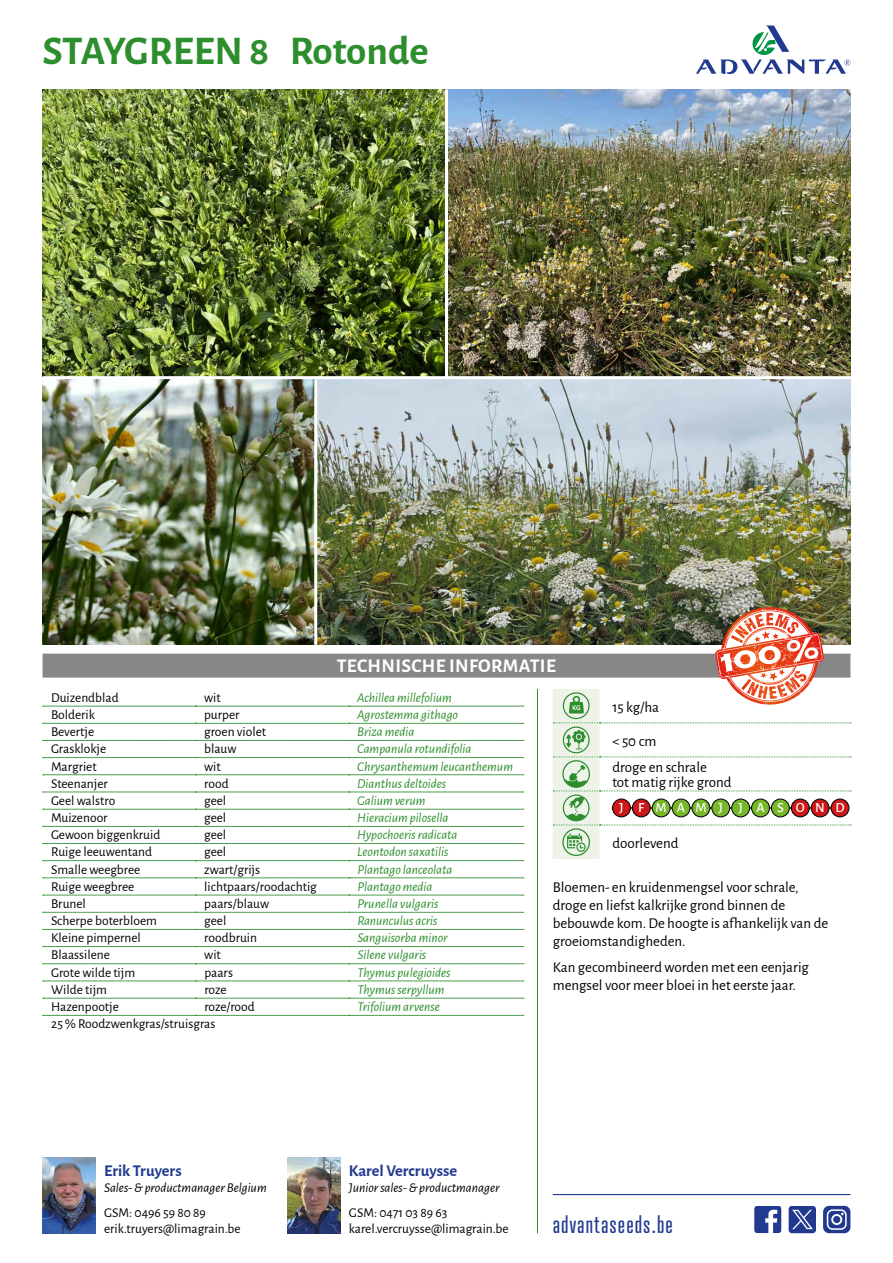
<style>
.page{position:relative;width:893px;height:1263px;background:#fff}
.page>*{position:absolute;margin:0;border:0;box-sizing:border-box;transform-origin:0 0}
.t1{font:700 40.95px "Alegreya Sans";color:#2d8e2d}
.t2{font:22.35px "Atrament";letter-spacing:.05em;color:#213a8f}
.t3{font:700 19.5px "Alegreya Sans";letter-spacing:.015em;color:#fff}
.t4{font:700 16.5px "Alegreya Sans";color:#213a8f}
.t5{font:15px/18px "Alegreya Sans";color:#000}
.t6{font:500 13.95px "Alegreya Sans";letter-spacing:.755em;color:#fff}
.t7{font:13.5px/16.2px "Alegreya Sans";color:#000}
.t8{font:italic 13.5px "Alegreya Sans";color:#2d8e2d}
.t9{font:italic 13.5px "Alegreya Sans";color:#000}
</style>
<div class="page">
<img style="left:43px;top:89px;width:807px;height:287px">
<div style="left:43px;top:654px;width:807px;height:24px;background:#878787"></div>
<hr style="left:537px;top:689px;width:1px;height:544px;background:#2d8e2d">
<img style="left:317px;top:379px;width:533px;height:266px">
<svg style="left:43px;top:706px;width:481px;height:1px"></svg>
<svg style="left:43px;top:740px;width:481px;height:1px"></svg>
<svg style="left:43px;top:774px;width:481px;height:1px"></svg>
<svg style="left:43px;top:792px;width:481px;height:1px"></svg>
<svg style="left:43px;top:826px;width:481px;height:1px"></svg>
<svg style="left:43px;top:878px;width:481px;height:1px"></svg>
<svg style="left:43px;top:912px;width:481px;height:1px"></svg>
<svg style="left:43px;top:946px;width:481px;height:1px"></svg>
<svg style="left:43px;top:981px;width:481px;height:1px"></svg>
<svg style="left:43px;top:1015px;width:481px;height:1px"></svg>
<svg style="left:43px;top:723px;width:481px;height:1px"></svg>
<svg style="left:43px;top:757px;width:481px;height:1px"></svg>
<svg style="left:43px;top:809px;width:481px;height:1px"></svg>
<svg style="left:43px;top:843px;width:481px;height:1px"></svg>
<svg style="left:43px;top:860px;width:481px;height:1px"></svg>
<svg style="left:43px;top:895px;width:481px;height:1px"></svg>
<svg style="left:43px;top:929px;width:481px;height:1px"></svg>
<svg style="left:43px;top:963px;width:481px;height:1px"></svg>
<svg style="left:43px;top:998px;width:481px;height:1px"></svg>
<img style="left:43px;top:379px;width:271px;height:266px">
<hr style="left:445px;top:89px;width:3px;height:289px;background:#fff">
<img style="left:553px;top:605px;width:298px;height:254px">
<svg style="left:696px;top:26px;width:154px;height:48px"></svg>
<hr style="left:553px;top:1194px;width:297px;height:1px;background:#213a8f">
<img style="left:43px;top:1157px;width:53px;height:76px">
<img style="left:287px;top:1157px;width:53px;height:76px">
<svg style="left:754px;top:1206px;width:27px;height:27px"></svg>
<svg style="left:789px;top:1206px;width:27px;height:27px"></svg>
<div style="left:823px;top:1206px;width:27px;height:27px;background:#213a8f;border-radius:6px"></div>
<svg style="left:827px;top:1209px;width:20px;height:21px"></svg>
<h1 class="t1" style="left:43px;top:21px;width:388px">STAYGREEN 8 Rotonde</h1>
<h3 class="t3" style="left:337px;top:651px;width:221px">TECHNISCHE INFORMATIE</h3>
<p class="t7" style="left:51px;top:689px;width:69px">Duizendblad</p>
<p class="t7" style="left:204px;top:689px;width:18px">wit</p>
<p class="t8" style="left:357px;top:688px;width:96px">Achillea millefolium</p>
<p class="t7" style="left:51px;top:706px;width:45px">Bolderik</p>
<p class="t7" style="left:204px;top:706px;width:37px">purper</p>
<p class="t8" style="left:357px;top:706px;width:102px">Agrostemma githago</p>
<p class="t7" style="left:51px;top:723px;width:45px">Bevertje</p>
<p class="t7" style="left:204px;top:723px;width:64px">groen violet</p>
<p class="t8" style="left:357px;top:723px;width:59px">Briza media</p>
<p class="t7" style="left:51px;top:740px;width:57px">Grasklokje</p>
<p class="t7" style="left:204px;top:740px;width:34px">blauw</p>
<p class="t8" style="left:357px;top:740px;width:116px">Campanula rotundifolia</p>
<p class="t7" style="left:51px;top:757px;width:47px">Margriet</p>
<p class="t7" style="left:204px;top:757px;width:18px">wit</p>
<p class="t8" style="left:357px;top:757px;width:157px">Chrysanthemum leucanthemum</p>
<p class="t7" style="left:51px;top:775px;width:58px">Steenanjer</p>
<p class="t7" style="left:204px;top:775px;width:26px">rood</p>
<p class="t8" style="left:357px;top:774px;width:90px">Dianthus deltoides</p>
<p class="t7" style="left:51px;top:792px;width:66px">Geel walstro</p>
<p class="t7" style="left:204px;top:792px;width:24px">geel</p>
<p class="t8" style="left:357px;top:791px;width:70px">Galium verum</p>
<p class="t7" style="left:51px;top:809px;width:58px">Muizenoor</p>
<p class="t7" style="left:204px;top:809px;width:24px">geel</p>
<p class="t8" style="left:357px;top:809px;width:93px">Hieracium pilosella</p>
<p class="t7" style="left:51px;top:826px;width:111px">Gewoon biggenkruid</p>
<p class="t7" style="left:204px;top:826px;width:24px">geel</p>
<p class="t8" style="left:357px;top:826px;width:102px">Hypochoeris radicata</p>
<p class="t7" style="left:51px;top:843px;width:103px">Ruige leeuwentand</p>
<p class="t7" style="left:204px;top:843px;width:24px">geel</p>
<p class="t8" style="left:357px;top:843px;width:92px">Leontodon saxatilis</p>
<p class="t7" style="left:51px;top:860px;width:91px">Smalle weegbree</p>
<p class="t7" style="left:204px;top:860px;width:57px">zwart/grijs</p>
<p class="t8" style="left:357px;top:860px;width:96px">Plantago lanceolata</p>
<p class="t7" style="left:51px;top:878px;width:85px">Ruige weegbree</p>
<p class="t7" style="left:204px;top:878px;width:114px">lichtpaars/roodachtig</p>
<p class="t8" style="left:357px;top:877px;width:77px">Plantago media</p>
<p class="t7" style="left:51px;top:895px;width:36px">Brunel</p>
<p class="t7" style="left:204px;top:895px;width:67px">paars/blauw</p>
<p class="t8" style="left:357px;top:894px;width:82px">Prunella vulgaris</p>
<p class="t7" style="left:51px;top:912px;width:107px">Scherpe boterbloem</p>
<p class="t7" style="left:204px;top:912px;width:24px">geel</p>
<p class="t8" style="left:357px;top:912px;width:82px">Ranunculus acris</p>
<p class="t7" style="left:51px;top:929px;width:91px">Kleine pimpernel</p>
<p class="t7" style="left:204px;top:929px;width:54px">roodbruin</p>
<p class="t8" style="left:357px;top:929px;width:92px">Sanguisorba minor</p>
<p class="t7" style="left:51px;top:946px;width:60px">Blaassilene</p>
<p class="t7" style="left:204px;top:946px;width:18px">wit</p>
<p class="t8" style="left:357px;top:946px;width:70px">Silene vulgaris</p>
<p class="t7" style="left:51px;top:963px;width:85px">Grote wilde tijm</p>
<p class="t7" style="left:204px;top:963px;width:30px">paars</p>
<p class="t8" style="left:357px;top:963px;width:95px">Thymus pulegioides</p>
<p class="t7" style="left:51px;top:981px;width:57px">Wilde tijm</p>
<p class="t7" style="left:204px;top:981px;width:24px">roze</p>
<p class="t8" style="left:357px;top:980px;width:89px">Thymus serpyllum</p>
<p class="t7" style="left:51px;top:998px;width:69px">Hazenpootje</p>
<p class="t7" style="left:204px;top:998px;width:52px">roze/rood</p>
<p class="t8" style="left:357px;top:997px;width:84px">Trifolium arvense</p>
<p class="t7" style="left:51px;top:1015px;width:166px">25% Roodzwenkgras/struisgras</p>
<p class="t5" style="left:612px;top:697px;width:48px">15 kg/ha</p>
<p class="t5" style="left:612px;top:727px;width:96px;line-height:25.7px">&lt; 50 cm<br>droge en schrale</p>
<p class="t5" style="left:612px;top:772px;width:121px">tot matig rijke grond</p>
<p class="t6" style="left:619px;top:798px;width:227px">J FMAMJ J A SOND</p>
<p class="t5" style="left:612px;top:834px;width:68px">doorlevend</p>
<p class="t5" style="left:553px;top:878px;width:277px">Bloemen- en kruidenmengsel voor schrale, droge en liefst kalkrijke grond binnen de bebouwde kom. De hoogte is afhankelijk van de groeiomstandigheden.</p>
<p class="t5" style="left:553px;top:957px;width:258px">Kan gecombineerd worden met een eenjarig mengsel voor meer bloei in het eerste jaar.</p>
<p class="t4" style="left:104px;top:1159px;width:79px">Erik Truyers</p>
<p class="t9" style="left:104px;top:1179px;width:164px">Sales- &amp; productmanager Belgium</p>
<p class="t7" style="left:104px;top:1204px;width:138px">GSM: 0496 59 80 89 erik.truyers@limagrain.be</p>
<p class="t4" style="left:349px;top:1159px;width:110px">Karel Vercruysse</p>
<p class="t9" style="left:349px;top:1179px;width:152px">Junior sales- &amp; productmanager</p>
<p class="t7" style="left:349px;top:1204px;width:161px">GSM: 0471 03 89 63 karel.vercruysse@limagrain.be</p>
<h2 class="t2" style="left:553px;top:1211px;width:122px">advantaseeds.be</h2>
</div>
